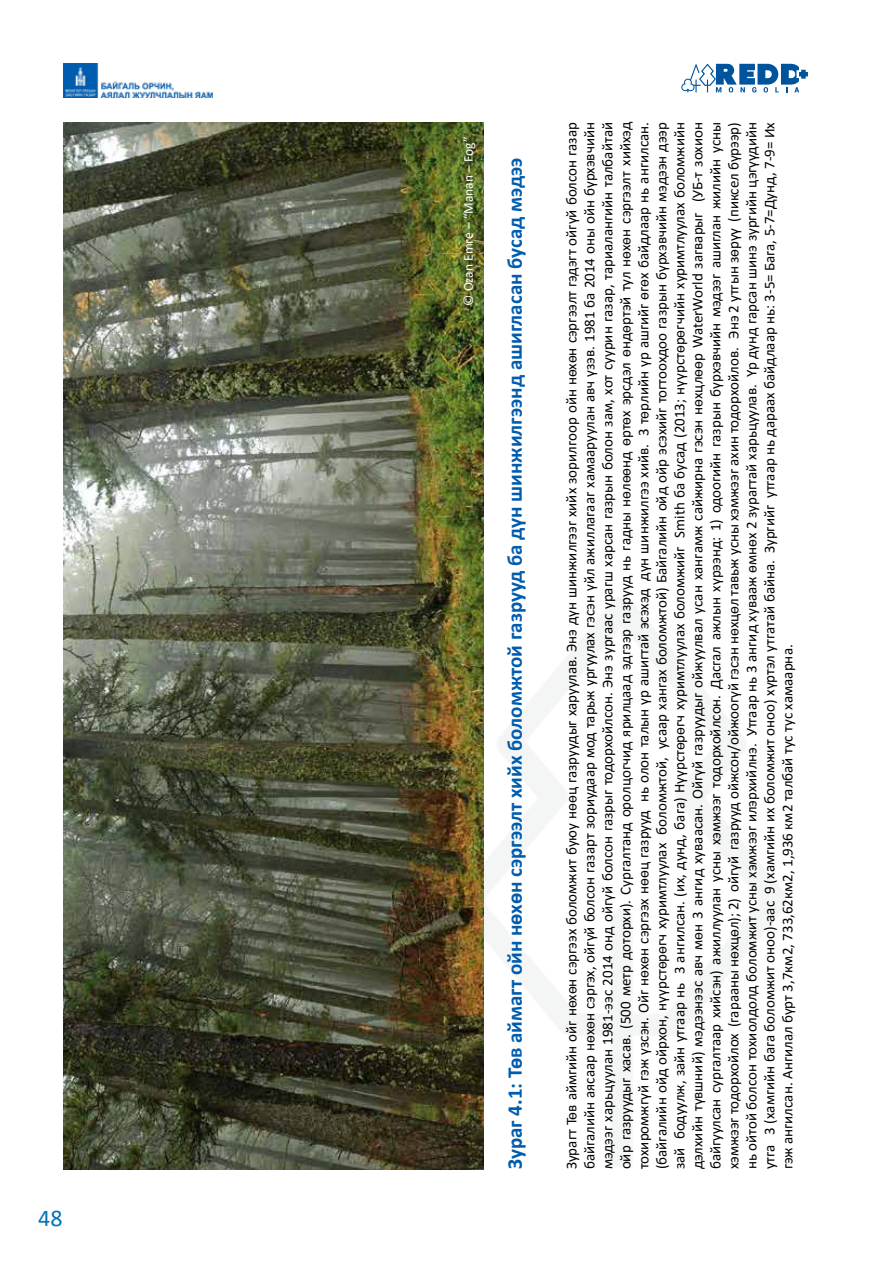
<style>
.page{position:relative;width:893px;height:1263px;background:#fff}
.page>*{position:absolute;margin:0;border:0;box-sizing:border-box;transform-origin:0 0}
.t1{font:24px "Calibri";color:#0075b9}
.t2{font:700 21px "Calibri";color:#005cae}
.t3{font:15px/18px "Calibri";color:#000;text-align:justify}
.t4{font:13.5px "Calibri";color:#fff}
</style>
<div class="page">
<img style="left:63px;top:596px;width:722px;height:574px">
<svg style="left:681px;top:64px;width:127px;height:28px"></svg>
<img style="left:64px;top:64px;width:149px;height:34px">
<img style="left:64px;top:122px;width:419px;height:1047px">
<h1 class="t1" style="left:38px;top:1201px;width:26px">48</h1>
<p class="t4" style="left:459px;top:306px;width:171px;rotate:-90deg">© Ozan Emre – “Manan – Fog”</p>
<h2 class="t2" style="left:500px;top:1169px;width:1013px;rotate:-90deg">Зураг 4.1: Төв аймагт ойн нөхөн сэргээлт хийх боломжтой газрууд ба дүн шинжилгээнд ашигласан бусад мэдээ</h2>
<p class="t3" style="left:562px;top:1169px;width:1049px;rotate:-90deg">Зурагт Төв аймгийн ойг нөхөн сэргээх боломжит буюу нөөц газруудыг харуулав. Энэ дүн шинжилгээг хийх зорилгоор ойн нөхөн сэргээлт гэдэгт ойгүй болсон газар байгалийн аясаар нөхөн сэргэх, ойгүй болсон газарт зориудаар мод тарьж ургуулах гэсэн үйл ажиллагааг хамааруулан авч үзэв. 1981 ба 2014 оны ойн бүрхэвчийн мэдээг харьцуулан 1981-ээс 2014 онд ойгүй болсон газрыг тодорхойлсон. Энэ зургаас урагш харсан газрын болон зам, хот суурин газар, тариалангийн талбайтай ойр газруудыг хасав. (500 метр доторхи). Сургалтанд оролцогчид ярилцаад эдгээр газрууд нь гадны нөлөөнд өртөх эрсдэл өндөртэй тул нөхөн сэргээлт хийхэд тохиромжгүй гэж үзсэн. Ойг нөхөн сэргээх нөөц газрууд нь олон талын үр ашигтай эсэхэд дүн шинжилгээ хийв. 3 төрлийн үр ашгийг өгөх байдлаар нь ангилсан. (байгалийн ойд ойрхон, нүүрстөрөгч хуримтлуулах боломжтой, усаар хангах боломжтой) Байгалийн ойд ойр эсэхийг тогтоохдоо газрын бүрхэвчийн мэдээн дээр зай бодуулж, зайн утгаар нь 3 ангилсан. (их, дунд, бага) Нүүрстөрөгч хуримтлуулах боломжийг Smith ба бусад (2013; нүүрстөрөгчийн хуримтлуулах боломжийн дэлхийн түвшний) мэдээнээс авч мөн 3 ангид хуваасан. Ойгүй газруудыг ойжуулвал усан хангамж сайжирна гэсэн нөхцлөөр WaterWorld загварыг (УБ-т зохион байгуулсан сургалтаар хийсэн) ажиллуулан усны хэмжээг тодорхойлсон. Дасгал ажлын хүрээнд: 1) одоогийн газрын бүрхэвчийн мэдээг ашиглан жилийн усны хэмжээг тодорхойлох (гарааны нөхцөл); 2) ойгүй газрууд ойжсон/ойжоогүй гэсэн нөхцөл тавьж усны хэмжээг ахин тодорхойлов. Энэ 2 утгын зөрүү (пиксел бүрээр) нь ойтой болсон тохиолдолд боломжит усны хэмжээг илэрхийлнэ. Утгаар нь 3 ангид хувааж өмнөх 2 зурагтай харьцуулав. Үр дүнд гарсан шинэ зургийн цэгүүдийн утга 3 (хамгийн бага боломжит оноо)-аас 9 (хамгийн их боломжит оноо) хүртэл утгатай байна. Зургийг утгаар нь дараах байдлаар нь: 3-5= Бага, 5-7=Дунд, 7-9= Их гэж ангилсан. Ангилал бүрт 3,7км2, 733,62км2, 1,936 км2 талбай тус тус хамаарна.</p>
</div>
